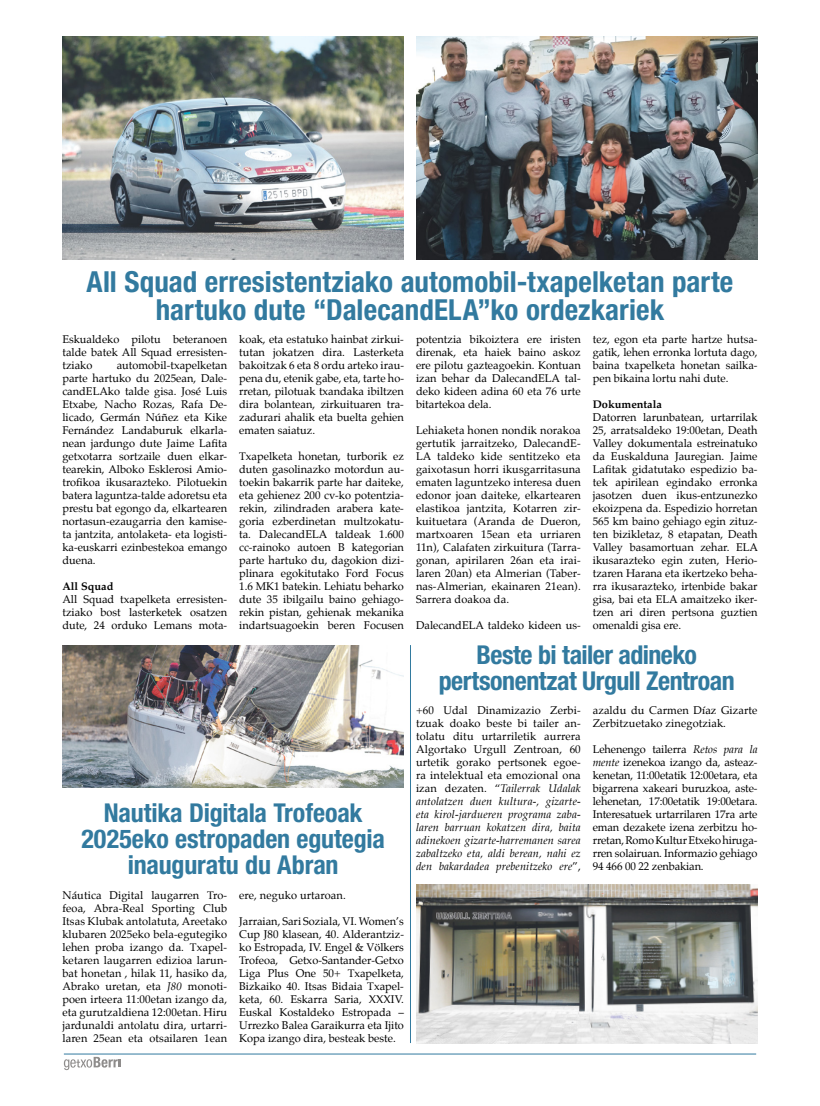
<style>
.page{position:relative;width:820px;height:1106px;background:#fff}
.page>*{position:absolute;margin:0;border:0;box-sizing:border-box;transform-origin:0 0}
.t1{font:700 condensed 29px/28px "Helvetica Neue LT Std";letter-spacing:.005em;color:#327a9f;text-align:center}
.t2{font:700 condensed 26px/26px "Helvetica Neue LT Std";letter-spacing:-.01em;color:#327a9f;text-align:center}
.t3{font:11px/13px "Palatino";color:#000;text-align:justify}
.t4{font:italic 11px/13px "Palatino";letter-spacing:.01em;color:#000;text-align:justify}
.t5{font:700 11px "Palatino";color:#000}
.s1{font-style:italic}
.s2{font-style:normal}
</style>
<div class="page">
<svg style="left:64px;top:1056px;width:56px;height:14px"></svg>
<hr style="left:64px;top:1053px;width:691px;height:1px;background:#327a9f">
<img style="left:62px;top:37px;width:342px;height:222px">
<img style="left:416px;top:37px;width:341px;height:222px">
<img style="left:62px;top:645px;width:342px;height:142px">
<img style="left:416px;top:884px;width:341px;height:159px">
<hr style="left:410px;top:645px;width:1px;height:398px;background:#327a9f">
<h1 class="t1" style="left:86px;top:267px;width:648px">All Squad erresistentziako automobil-txapelketan parte hartuko dute “DalecandELA”ko ordezkariek</h1>
<p class="t3" style="left:62px;top:333px;width:166px">Eskualdeko pilotu beteranoen talde batek All Squad erresisten&shy;tziako</p>
<p class="t3" style="left:62px;top:359px;width:166px;text-indent:54px">automobil-txapelketan parte hartuko du 2025ean, Dale&shy;candELAko talde gisa. José Luis Etxabe, Nacho Rozas, Rafa De&shy;licado, Germán Núñez eta Kike Fernández Landaburuk elkarla&shy;nean jardungo dute Jaime Lafita getxotarra sortzaile duen elkar&shy;tearekin, Alboko Esklerosi Amio&shy;trofikoa ikusarazteko. Pilotuekin batera laguntza-talde adoretsu eta prestu bat egongo da, elkartearen nortasun-ezaugarria den kamise&shy;ta jantzita, antolaketa- eta logisti&shy;ka-euskarri ezinbestekoa emango duena.</p>
<p class="t5" style="left:62px;top:577px;width:53px">All Squad</p>
<p class="t3" style="left:62px;top:593px;width:166px">All Squad txapelketa erresisten&shy;tziako bost lasterketek osatzen dute, 24 orduko Lemans mota-</p>
<p class="t3" style="left:239px;top:333px;width:166px">koak, eta estatuko hainbat zirkui&shy;tutan jokatzen dira. Lasterketa bakoitzak 6 eta 8 ordu arteko irau&shy;pena du, etenik gabe, eta, tarte ho&shy;rretan, pilotuak txandaka ibiltzen dira bolantean, zirkuituaren tra&shy;zadurari ahalik eta buelta gehien ematen saiatuz.</p>
<p class="t3" style="left:239px;top:450px;width:166px">Txapelketa honetan, turborik ez duten gasolinazko motordun au&shy;toekin bakarrik parte har daiteke, eta gehienez 200 cv-ko potentzia&shy;rekin, zilindraden arabera kate&shy;goria ezberdinetan multzokatu&shy;ta. DalecandELA taldeak 1.600 cc-rainoko autoen B kategorian parte hartuko du, dagokion dizi&shy;plinara egokitutako Ford Focus 1.6 MK1 batekin. Lehiatu beharko dute 35 ibilgailu baino gehiago&shy;rekin pistan, gehienak mekanika indartsuagoekin beren Focusen</p>
<h2 class="t2" style="left:81px;top:799px;width:305px">Nautika Digitala Trofeoak<br>2025eko estropaden egutegia inauguratu du Abran</h2>
<p class="t3" style="left:62px;top:888px;width:166px">Náutica Digital laugarren Tro&shy;feoa, Abra-Real Sporting Club Itsas Klubak antolatuta, Areetako klubaren 2025eko bela-egutegiko lehen proba izango da. Txapel&shy;ketaren laugarren edizioa larun&shy;bat honetan , hilak 11, hasiko da, Abrako uretan, eta <span class="s1">J80</span> monoti&shy;poen irteera 11:00etan izango da, eta gurutzaldiena 12:00etan. Hiru jardunaldi antolatu dira, urtarri&shy;laren 25ean eta otsailaren 1ean</p>
<p class="t3" style="left:239px;top:888px;width:108px">ere, neguko urtaroan.</p>
<p class="t3" style="left:239px;top:914px;width:166px">Jarraian, Sari Soziala, VI. Women’s Cup J80 klasean, 40. Alderantziz&shy;ko Estropada, IV. Engel &amp; Völkers Trofeoa, Getxo-Santander-Getxo Liga Plus One 50+ Txapelketa, Bizkaiko 40. Itsas Bidaia Txapel&shy;keta, 60. Eskarra Saria, XXXIV.<br>Euskal Kostaldeko Estropada – Urrezko Balea Garaikurra eta Ijito Kopa izango dira, besteak beste.</p>
<p class="t3" style="left:416px;top:333px;width:166px">potentzia bikoiztera ere iristen direnak, eta haiek baino askoz ere pilotu gazteagoekin. Kontuan izan behar da DalecandELA tal&shy;deko kideen adina 60 eta 76 urte bitartekoa dela.</p>
<p class="t3" style="left:416px;top:424px;width:166px">Lehiaketa honen nondik norakoa gertutik jarraitzeko, DalecandE-LA taldeko kide sentitzeko eta gaixotasun horri ikusgarritasuna ematen laguntzeko interesa duen edonor joan daiteke, elkartearen elastikoa jantzita, Kotarren zir&shy;kuituetara (Aranda de Dueron, martxoaren 15ean eta urriaren 11n), Calafaten zirkuitura (Tarra&shy;gonan, apirilaren 26an eta irai&shy;laren 20an) eta Almerian (Taber&shy;nas-Almerian, ekainaren 21ean).<br>Sarrera doakoa da.</p>
<p class="t3" style="left:416px;top:619px;width:166px">DalecandELA taldeko kideen us-</p>
<p class="t3" style="left:592px;top:333px;width:166px">tez, egon eta parte hartze hutsa&shy;gatik, lehen erronka lortuta dago, baina txapelketa honetan sailka&shy;pen bikaina lortu nahi dute.</p>
<p class="t5" style="left:592px;top:395px;width:71px">Dokumentala</p>
<p class="t3" style="left:592px;top:411px;width:167px">Datorren larunbatean, urtarrilak 25, arratsaldeko 19:00etan, Death Valley dokumentala estreinatuko da Euskalduna Jauregian. Jaime Lafitak gidatutako espedizio ba&shy;tek apirilean egindako erronka jasotzen duen ikus-entzunezko ekoizpena da. Espedizio horretan 565 km baino gehiago egin zituz&shy;ten bizikletaz, 8 etapatan, Death Valley basamortuan zehar. ELA ikusarazteko egin zuten, Herio&shy;tzaren Harana eta ikertzeko beha&shy;rra ikusarazteko, irtenbide bakar gisa, bai eta ELA amaitzeko iker&shy;tzen ari diren pertsona guztien omenaldi gisa ere.</p>
<h2 class="t2" style="left:438px;top:641px;width:297px">Beste bi tailer adineko pertsonentzat Urgull Zentroan</h2>
<p class="t4" style="left:416px;top:703px;width:166px"><span class="s2">+60 Udal Dinamizazio Zerbi&shy;tzuak doako beste bi tailer an&shy;tolatu ditu urtarriletik aurrera Algortako Urgull Zentroan, 60 urtetik gorako pertsonek egoe&shy;ra intelektual eta emozional ona izan dezaten. “</span>Tailerrak Udalak antolatzen duen kultura-, gizarte&shy;eta kirol-jardueren programa zaba&shy;laren barruan kokatzen dira, baita adinekoen gizarte-harremanen sarea zabaltzeko eta, aldi berean, nahi ez den bakardadea prebenitzeko ere<span class="s2">”,</span></p>
<p class="t3" style="left:592px;top:703px;width:166px">azaldu du Carmen Díaz Gizarte<br>Zerbitzuetako zinegotziak.</p>
<p class="t3" style="left:592px;top:742px;width:166px">Lehenengo tailerra <span class="s1">Retos para la mente</span> izenekoa izango da, asteaz&shy;kenetan, 11:00etatik 12:00etara, eta bigarrena xakeari buruzkoa, aste&shy;lehenetan, 17:00etatik 19:00etara.<br>Interesatuek urtarrilaren 17ra arte eman dezakete izena zerbitzu ho&shy;rretan, Romo Kultur Etxeko hiruga&shy;rren solairuan. Informazio gehiago 94 466 00 22 zenbakian.</p>
</div>
